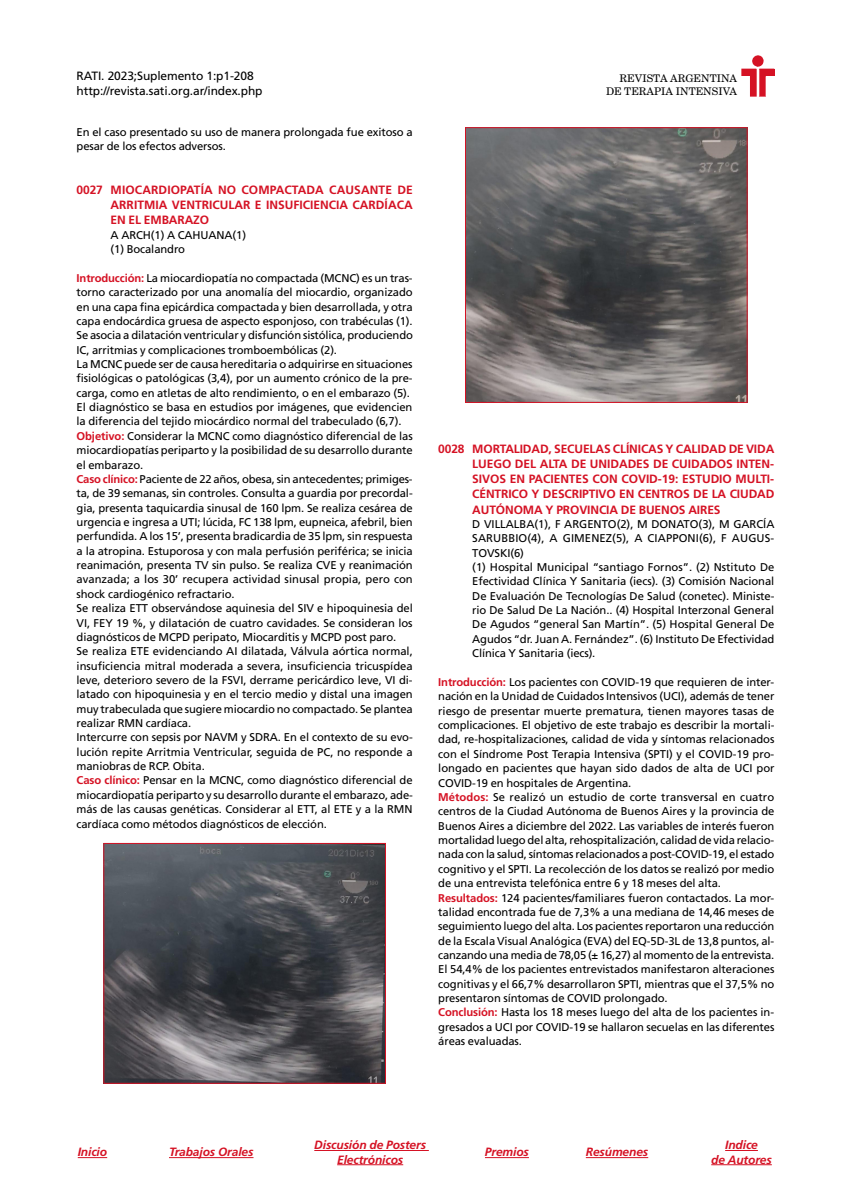
<style>
.page{position:relative;width:851px;height:1191px;background:#fff}
.page>*{position:absolute;margin:0;border:0;box-sizing:border-box;transform-origin:0 0}
.t1{font:700 12px/15.1px "Frutiger LT Std";letter-spacing:-.01em;color:#d51224;text-align:justify}
.t2{font:italic 700 12px/14.2px "Frutiger LT Std";letter-spacing:-.01em;color:#d51224;text-align:center}
.t3{font:12px/15px "Frutiger LT Std";letter-spacing:-.01em;color:#000}
.t4{font:11.25px/14.4px "Frutiger LT Std";letter-spacing:-.01em;color:#000}
.t5{font:10.5px/12.8px "New Century Schlbk LT Std";color:#000;text-align:right}
.s1{font-weight:700;color:#d51224}
</style>
<div class="page">
<img style="left:741px;top:55px;width:33px;height:41px">
<hr style="left:314px;top:1150px;width:115px;height:1px;background:#d51224">
<hr style="left:337px;top:1164px;width:66px;height:1px;background:#d51224">
<hr style="left:169px;top:1157px;width:84px;height:1px;background:#d51224">
<hr style="left:725px;top:1150px;width:32px;height:1px;background:#d51224">
<hr style="left:711px;top:1164px;width:60px;height:1px;background:#d51224">
<svg style="left:78px;top:1157px;width:29px;height:1px"></svg>
<hr style="left:585px;top:1157px;width:63px;height:1px;background:#d51224">
<hr style="left:485px;top:1157px;width:44px;height:1px;background:#d51224">
<img style="left:467px;top:129px;width:278px;height:272px">
<div style="left:465px;top:127px;width:282px;height:276px;border:1px solid #d51224"></div>
<img style="left:105px;top:845px;width:279px;height:236px">
<div style="left:103px;top:843px;width:283px;height:240px;border:1px solid #d51224"></div>
<p class="t3" style="left:77px;top:69px;width:187px">RATI. 2023;Suplemento 1:p1-208 http://revista.sati.org.ar/index.php</p>
<p class="t4" style="left:77px;top:125px;width:337px">En el caso presentado su uso de manera prolongada fue exitoso a pesar de los efectos adversos.</p>
<p class="t1" style="left:111px;top:182px;width:303px;text-indent:-34px">0027 MIOCARDIOPATÍA NO COMPACTADA CAUSANTE DE ARRITMIA VENTRICULAR E INSUFICIENCIA CARDÍACA EN EL EMBARAZO</p>
<p class="t4" style="left:111px;top:228px;width:137px">A ARCH(1) A CAHUANA(1) (1) Bocalandro</p>
<p class="t4" style="left:77px;top:271px;width:338px"><span class="s1">Introducción:</span> La miocardiopatía no compactada (MCNC) es un tras&shy;torno caracterizado por una anomalía del miocardio, organizado en una capa fina epicárdica compactada y bien desarrollada, y otra capa endocárdica gruesa de aspecto esponjoso, con trabéculas (1).<br>Se asocia a dilatación ventricular y disfunción sistólica, produciendo IC, arritmias y complicaciones tromboembólicas (2).<br>La MCNC puede ser de causa hereditaria o adquirirse en situaciones fisiológicas o patológicas (3,4), por un aumento crónico de la pre&shy;carga, como en atletas de alto rendimiento, o en el embarazo (5).<br>El diagnóstico se basa en estudios por imágenes, que evidencien la diferencia del tejido miocárdico normal del trabeculado (6,7).<br><span class="s1">Objetivo:</span> Considerar la MCNC como diagnóstico diferencial de las miocardiopatías periparto y la posibilidad de su desarrollo durante el embarazo.<br><span class="s1">Caso clínico:</span> Paciente de 22 años, obesa, sin antecedentes; primiges&shy;ta, de 39 semanas, sin controles. Consulta a guardia por precordal&shy;gia, presenta taquicardia sinusal de 160 lpm. Se realiza cesárea de urgencia e ingresa a UTI; lúcida, FC 138 lpm, eupneica, afebril, bien perfundida. A los 15’, presenta bradicardia de 35 lpm, sin respuesta a la atropina. Estuporosa y con mala perfusión periférica; se inicia reanimación, presenta TV sin pulso. Se realiza CVE y reanimación avanzada; a los 30’ recupera actividad sinusal propia, pero con shock cardiogénico refractario.<br>Se realiza ETT observándose aquinesia del SIV e hipoquinesia del VI, FEY 19 %, y dilatación de cuatro cavidades. Se consideran los diagnósticos de MCPD peripato, Miocarditis y MCPD post paro.<br>Se realiza ETE evidenciando AI dilatada, Válvula aórtica normal, insuficiencia mitral moderada a severa, insuficiencia tricuspídea leve, deterioro severo de la FSVI, derrame pericárdico leve, VI di&shy;latado con hipoquinesia y en el tercio medio y distal una imagen muy trabeculada que sugiere miocardio no compactado. Se plantea realizar RMN cardíaca.<br>Intercurre con sepsis por NAVM y SDRA. En el contexto de su evo&shy;lución repite Arritmia Ventricular, seguida de PC, no responde a maniobras de RCP. Obita.<br><span class="s1">Caso clínico:</span> Pensar en la MCNC, como diagnóstico diferencial de miocardiopatía periparto y su desarrollo durante el embarazo, ade&shy;más de las causas genéticas. Considerar al ETT, al ETE y a la RMN cardíaca como métodos diagnósticos de elección.</p>
<p class="t5" style="left:606px;top:72px;width:133px">REVISTA ARGENTINA<br>DE TERAPIA INTENSIVA</p>
<p class="t1" style="left:472px;top:441px;width:303px;text-indent:-34px">0028 MORTALIDAD, SECUELAS CLÍNICAS Y CALIDAD DE VIDA LUEGO DEL ALTA DE UNIDADES DE CUIDADOS INTEN-SIVOS EN PACIENTES CON COVID-19: ESTUDIO MULTI-CÉNTRICO Y DESCRIPTIVO EN CENTROS DE LA CIUDAD AUTÓNOMA Y PROVINCIA DE BUENOS AIRES</p>
<p class="t4" style="left:472px;top:517px;width:304px">D VILLALBA(1), F ARGENTO(2), M DONATO(3), M GARCÍA SARUBBIO(4), A GIMENEZ(5), A CIAPPONI(6), F AUGUS-TOVSKI(6)<br>(1) Hospital Municipal “santiago Fornos”. (2) Nstituto De Efectividad Clínica Y Sanitaria (iecs). (3) Comisión Nacional De Evaluación De Tecnologías De Salud (conetec). Ministe&shy;rio De Salud De La Nación.. (4) Hospital Interzonal General De Agudos “general San Martín”. (5) Hospital General De Agudos “dr. Juan A. Fernández”. (6) Instituto De Efectividad Clínica Y Sanitaria (iecs).</p>
<p class="t4" style="left:438px;top:675px;width:338px"><span class="s1">Introducción:</span> Los pacientes con COVID-19 que requieren de inter&shy;nación en la Unidad de Cuidados Intensivos (UCI), además de tener riesgo de presentar muerte prematura, tienen mayores tasas de complicaciones. El objetivo de este trabajo es describir la mortali&shy;dad, re-hospitalizaciones, calidad de vida y síntomas relacionados con el Síndrome Post Terapia Intensiva (SPTI) y el COVID-19 pro&shy;longado en pacientes que hayan sido dados de alta de UCI por COVID-19 en hospitales de Argentina.<br><span class="s1">Métodos:</span> Se realizó un estudio de corte transversal en cuatro centros de la Ciudad Autónoma de Buenos Aires y la provincia de Buenos Aires a diciembre del 2022. Las variables de interés fueron mortalidad luego del alta, rehospitalización, calidad de vida relacio&shy;nada con la salud, síntomas relacionados a post-COVID-19, el estado cognitivo y el SPTI. La recolección de los datos se realizó por medio de una entrevista telefónica entre 6 y 18 meses del alta.<br><span class="s1">Resultados:</span> 124 pacientes/familiares fueron contactados. La mor&shy;talidad encontrada fue de 7,3% a una mediana de 14,46 meses de seguimiento luego del alta. Los pacientes reportaron una reducción de la Escala Visual Analógica (EVA) del EQ-5D-3L de 13,8 puntos, al&shy;canzando una media de 78,05 (± 16,27) al momento de la entrevista.<br>El 54,4% de los pacientes entrevistados manifestaron alteraciones cognitivas y el 66,7% desarrollaron SPTI, mientras que el 37,5% no presentaron síntomas de COVID prolongado.<br><span class="s1">Conclusión:</span> Hasta los 18 meses luego del alta de los pacientes in&shy;gresados a UCI por COVID-19 se hallaron secuelas en las diferentes áreas evaluadas.</p>
<p class="t2" style="left:169px;top:1145px;width:86px">Trabajos Orales</p>
<p class="t2" style="left:711px;top:1138px;width:62px">Indice<br>de Autores</p>
<p class="t2" style="left:314px;top:1138px;width:113px">Discusión de Posters<br>Electrónicos</p>
<p class="t2" style="left:78px;top:1145px;width:31px">Inicio</p>
<p class="t2" style="left:485px;top:1145px;width:45px">Premios</p>
<p class="t2" style="left:585px;top:1145px;width:64px">Resúmenes</p>
</div>
